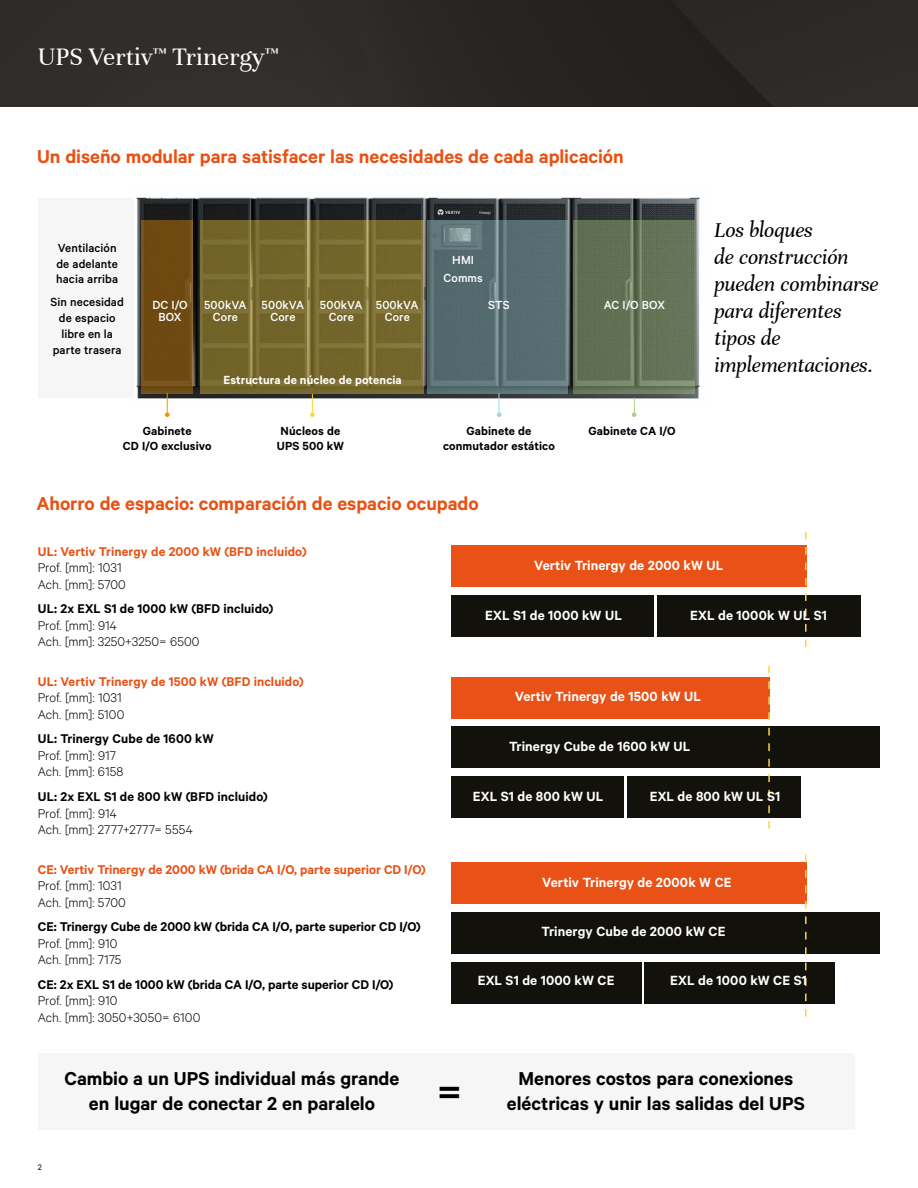
<style>
.page{position:relative;width:918px;height:1188px;background:#fff}
.page>*{position:absolute;margin:0;border:0;box-sizing:border-box;transform-origin:0 0}
.t1{font:27px "Unna";color:#fff}
.t2{font:italic 22.5px/27px "Unna";letter-spacing:-.005em;color:#000}
.t3{font:600 21px/25.2px "Calibre";color:#000;text-align:center}
.t4{font:600 21px "Calibre";color:#e95114}
.t5{font:600 15px "Calibre";letter-spacing:.005em;color:#fff}
.t6{font:300 14.25px/16.5px "Calibre";color:#000}
.t7{font:600 14.25px "Calibre";letter-spacing:.005em;color:#000}
.t8{font:600 14.25px "Calibre";letter-spacing:.005em;color:#e95114}
.t9{font:600 13.2px/15.9px "Calibre";letter-spacing:.01em;color:#000;text-align:center}
.t10{font:500 13.2px/15.9px "Calibre";letter-spacing:.005em;color:#000}
.t11{font:500 13.2px/12px "Calibre";letter-spacing:.005em;color:#fff;text-align:center}
.t12{font:600 13.2px "Calibre";letter-spacing:.01em;color:#fff}
.t13{font:9px "Calibre";color:#000}
</style>
<div class="page">
<img style="left:0;top:0;width:918px;height:106px">
<div style="left:38px;top:1053px;width:817px;height:77px;background:#f6f6f6"></div>
<img style="left:136px;top:197px;width:565px;height:202px">
<div style="left:141px;top:220px;width:52px;height:173px;background:linear-gradient(to right,#6d480f,#714d15)"></div>
<svg style="left:200px;top:220px;width:223px;height:173px;background:#77692e"></svg>
<svg style="left:428px;top:220px;width:140px;height:173px;background:#576e72"></svg>
<svg style="left:573px;top:220px;width:122px;height:173px;background:#647357"></svg>
<div style="left:38px;top:198px;width:96px;height:200px;background:#f6f6f6"></div>
<svg style="left:165px;top:393px;width:5px;height:24px"></svg>
<svg style="left:310px;top:394px;width:5px;height:23px"></svg>
<svg style="left:497px;top:393px;width:5px;height:24px"></svg>
<svg style="left:632px;top:398px;width:4px;height:19px"></svg>
<div style="left:451px;top:545px;width:356px;height:41px;background:#e95117"></div>
<div style="left:451px;top:863px;width:356px;height:41px;background:#e95117"></div>
<div style="left:451px;top:913px;width:429px;height:41px;background:#12110c"></div>
<div style="left:451px;top:962px;width:191px;height:41px;background:#12110c"></div>
<div style="left:645px;top:962px;width:190px;height:41px;background:#12110c"></div>
<div style="left:451px;top:595px;width:203px;height:41px;background:#12110c"></div>
<div style="left:657px;top:595px;width:203px;height:41px;background:#12110c"></div>
<div style="left:451px;top:677px;width:318px;height:41px;background:#e95117"></div>
<div style="left:451px;top:777px;width:173px;height:41px;background:#12110c"></div>
<div style="left:627px;top:777px;width:174px;height:41px;background:#12110c"></div>
<div style="left:451px;top:727px;width:429px;height:41px;background:#12110c"></div>
<svg style="left:768px;top:666px;width:2px;height:163px"></svg>
<svg style="left:805px;top:855px;width:2px;height:162px"></svg>
<svg style="left:805px;top:532px;width:2px;height:115px"></svg>
<h1 class="t1" style="left:38px;top:42px;width:242px">UPS Vertiv<sup>™</sup> Trinergy<sup>™</sup></h1>
<h3 class="t4" style="left:37px;top:144px;width:588px">Un diseño modular para satisfacer las necesidades de cada aplicación</h3>
<p class="t10" style="left:56px;top:239px;width:64px">Ventilación de adelante hacia arriba</p>
<p class="t10" style="left:50px;top:294px;width:75px;text-align:center">Sin necesidad de espacio libre en la parte trasera</p>
<p class="t11" style="left:152px;top:299px;width:37px">DC I/O<br>BOX</p>
<p class="t11" style="left:204px;top:299px;width:44px">500kVA<br>Core</p>
<p class="t11" style="left:262px;top:299px;width:44px">500kVA<br>Core</p>
<p class="t11" style="left:320px;top:299px;width:44px">500kVA<br>Core</p>
<p class="t11" style="left:376px;top:299px;width:44px">500kVA<br>Core</p>
<p class="t12" style="left:223px;top:372px;width:180px">Estructura de núcleo de potencia</p>
<p class="t11" style="left:444px;top:251px;width:41px;line-height:17.2px">HMI<br>Comms</p>
<p class="t11" style="left:488px;top:299px;width:23px">STS</p>
<p class="t11" style="left:604px;top:299px;width:63px">AC I/O BOX</p>
<p class="t9" style="left:123px;top:422px;width:90px">Gabinete<br>CD I/O exclusivo</p>
<p class="t9" style="left:277px;top:422px;width:69px;text-align:left">Núcleos de<br>UPS 500 kW</p>
<p class="t9" style="left:443px;top:422px;width:113px">Gabinete de conmutador estático</p>
<p class="t9" style="left:589px;top:422px;width:89px">Gabinete CA I/O</p>
<h3 class="t4" style="left:36px;top:491px;width:444px">Ahorro de espacio: comparación de espacio ocupado</h3>
<h2 class="t2" style="left:714px;top:217px;width:166px">Los bloques<br>de construcción pueden combinarse para diferentes tipos de implementaciones.</h2>
<p class="t8" style="left:38px;top:543px;width:270px">UL: Vertiv Trinergy de 2000 kW (BFD incluido)</p>
<p class="t6" style="left:38px;top:559px;width:90px">Prof. [mm]: 1031<br>Ach. [mm]: 5700</p>
<p class="t7" style="left:38px;top:600px;width:237px">UL: 2x EXL S1 de 1000 kW (BFD incluido)</p>
<p class="t6" style="left:38px;top:616px;width:163px">Prof. [mm]: 914<br>Ach. [mm]: 3250+3250= 6500</p>
<p class="t8" style="left:38px;top:673px;width:268px">UL: Vertiv Trinergy de 1500 kW (BFD incluido)</p>
<p class="t6" style="left:38px;top:689px;width:88px">Prof. [mm]: 1031<br>Ach. [mm]: 5100</p>
<p class="t7" style="left:38px;top:731px;width:177px">UL: Trinergy Cube de 1600 kW</p>
<p class="t6" style="left:38px;top:747px;width:87px">Prof. [mm]: 917<br>Ach. [mm]: 6158</p>
<p class="t7" style="left:38px;top:788px;width:231px">UL: 2x EXL S1 de 800 kW (BFD incluido)</p>
<p class="t6" style="left:38px;top:804px;width:157px">Prof. [mm]: 914<br>Ach. [mm]: 2777+2777= 5554</p>
<p class="t8" style="left:38px;top:861px;width:390px">CE: Vertiv Trinergy de 2000 kW (brida CA I/O, parte superior CD I/O)</p>
<p class="t6" style="left:38px;top:877px;width:90px">Prof. [mm]: 1031<br>Ach. [mm]: 5700</p>
<p class="t7" style="left:38px;top:918px;width:385px">CE: Trinergy Cube de 2000 kW (brida CA I/O, parte superior CD I/O)</p>
<p class="t6" style="left:38px;top:934px;width:85px">Prof. [mm]: 910<br>Ach. [mm]: 7175</p>
<p class="t7" style="left:38px;top:976px;width:357px">CE: 2x EXL S1 de 1000 kW (brida CA I/O, parte superior CD I/O)</p>
<p class="t6" style="left:38px;top:992px;width:164px">Prof. [mm]: 910<br>Ach. [mm]: 3050+3050= 6100</p>
<p class="t5" style="left:534px;top:556px;width:191px">Vertiv Trinergy de 2000 kW UL</p>
<p class="t5" style="left:485px;top:606px;width:138px">EXL S1 de 1000 kW UL</p>
<p class="t5" style="left:690px;top:606px;width:138px">EXL de 1000k W UL S1</p>
<p class="t5" style="left:515px;top:688px;width:188px">Vertiv Trinergy de 1500 kW UL</p>
<p class="t5" style="left:509px;top:737px;width:183px">Trinergy Cube de 1600 kW UL</p>
<p class="t5" style="left:473px;top:788px;width:132px">EXL S1 de 800 kW UL</p>
<p class="t5" style="left:650px;top:788px;width:132px">EXL de 800 kW UL S1</p>
<p class="t5" style="left:542px;top:874px;width:191px">Vertiv Trinergy de 2000k W CE</p>
<p class="t5" style="left:542px;top:922px;width:185px">Trinergy Cube de 2000 kW CE</p>
<p class="t5" style="left:478px;top:972px;width:138px">EXL S1 de 1000 kW CE</p>
<p class="t5" style="left:670px;top:972px;width:138px">EXL de 1000 kW CE S1</p>
<p class="t13" style="left:38px;top:1162px;width:6px">2</p>
<h3 class="t3" style="left:65px;top:1065px;width:336px">Cambio a un UPS individual más grande en lugar de conectar 2 en paralelo</h3>
<h3 class="t3" style="left:436px;top:1065px;width:370px;text-align:left;text-indent:82px">Menores costos para conexiones <sup>=</sup> eléctricas y unir las salidas del UPS</h3>
</div>
